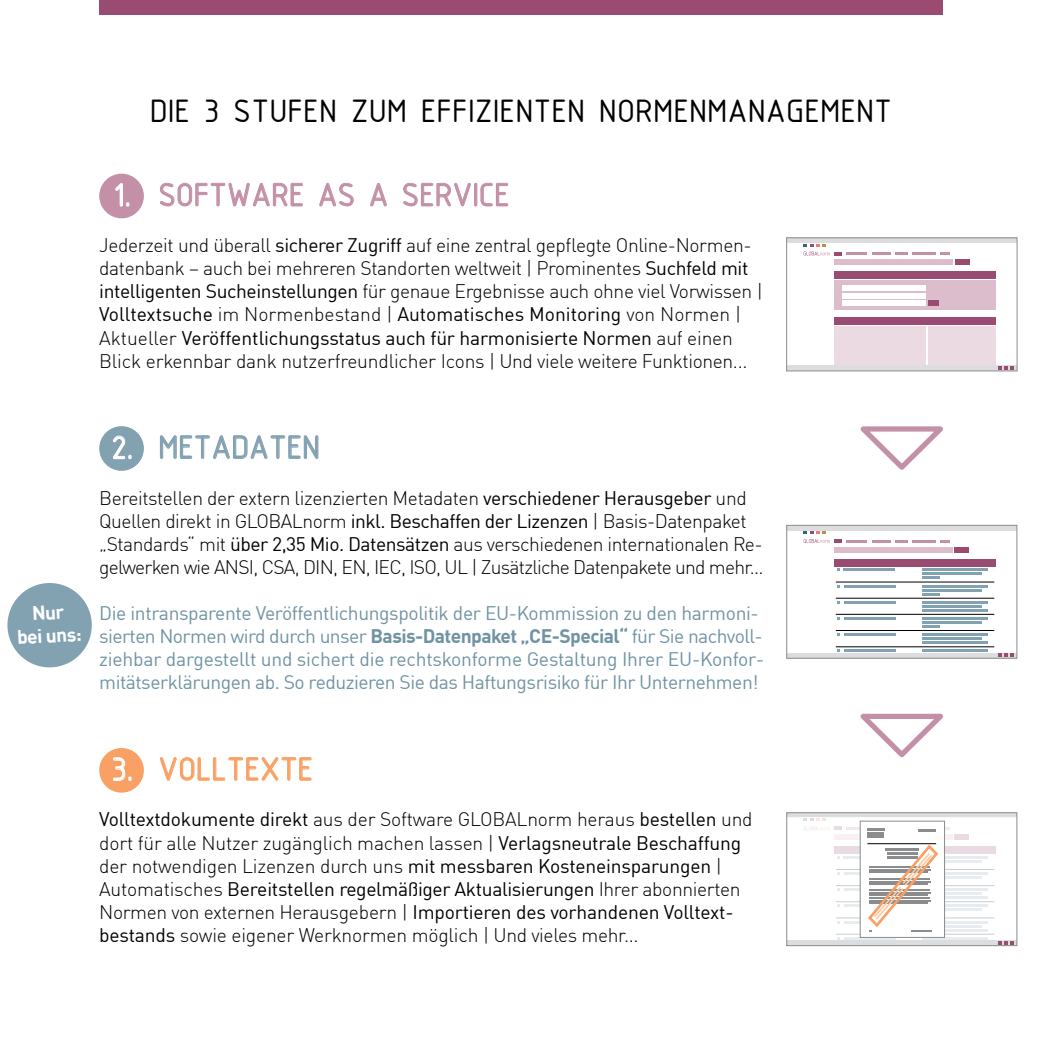
<style>
.page{position:relative;width:1042px;height:1042px;background:#fff}
.page>*{position:absolute;margin:0;border:0;box-sizing:border-box;transform-origin:0 0}
.t1{font:35px "ISOCPEUR";color:#000}
.t2{font:35px "ISOCPEUR";letter-spacing:-.01em;color:#c390a8}
.t3{font:35px "ISOCPEUR";letter-spacing:-.01em;color:#f9a064}
.t4{font:35px "ISOCPEUR";letter-spacing:-.01em;color:#82a1b1}
.t5{font:300 19.25px/23.1px "DIN Offc";letter-spacing:-.02em;color:#000}
.t6{font:19.25px/23.1px "DIN Offc";letter-spacing:-.025em;color:#7093a3}
.t7{font:700 19.25px/23.1px "DIN Offc";color:#fff;text-align:center}
.s1{color:#fff}
.s2{font-weight:400}
.s3{font-weight:700}
</style>
<div class="page">
<div style="left:99px;top:748px;width:45px;height:44px;background:#f9a064;border-radius:50%"></div>
<svg style="left:113px;top:757px;width:18px;height:24px"></svg>
<svg style="left:160px;top:757px;width:151px;height:23px"></svg>
<div style="left:99px;top:426px;width:45px;height:45px;background:#82a1b1;border-radius:50%"></div>
<svg style="left:113px;top:435px;width:18px;height:24px"></svg>
<svg style="left:160px;top:435px;width:158px;height:24px"></svg>
<div style="left:99px;top:174px;width:45px;height:44px;background:#c390a8;border-radius:50%"></div>
<svg style="left:115px;top:183px;width:14px;height:24px"></svg>
<svg style="left:160px;top:183px;width:143px;height:23px"></svg>
<svg style="left:319px;top:183px;width:35px;height:23px"></svg>
<svg style="left:370px;top:183px;width:17px;height:23px"></svg>
<svg style="left:403px;top:183px;width:68px;height:23px"></svg>
<div style="left:474px;top:183px;width:3px;height:23px;border:1px solid #c390a8"></div>
<svg style="left:481px;top:183px;width:27px;height:23px"></svg>
<div style="left:7px;top:583px;width:85px;height:84px;background:#82a1b1;border-radius:50%"></div>
<svg style="left:860px;top:426px;width:83px;height:44px"></svg>
<svg style="left:860px;top:713px;width:83px;height:45px"></svg>
<div style="left:786px;top:238px;width:231px;height:5px;background:#dcddde"></div>
<hr style="left:846px;top:252px;width:21px;height:3px;background:#c390a8">
<hr style="left:872px;top:252px;width:18px;height:3px;background:#c390a8">
<svg style="left:895px;top:252px;width:12px;height:3px"></svg>
<hr style="left:912px;top:252px;width:24px;height:3px;background:#c390a8">
<svg style="left:940px;top:252px;width:10px;height:3px"></svg>
<div style="left:834px;top:259px;width:119px;height:6px;background:#dcbdcc"></div>
<div style="left:834px;top:271px;width:161px;height:8px;background:#9a4b71"></div>
<div style="left:834px;top:281px;width:161px;height:29px;background:#dcbdcc"></div>
<div style="left:842px;top:285px;width:84px;height:6px;background:#fff"></div>
<div style="left:842px;top:293px;width:84px;height:5px;background:#fff"></div>
<div style="left:842px;top:300px;width:84px;height:6px;background:#fff"></div>
<div style="left:928px;top:300px;width:11px;height:6px;background:#9a4b71"></div>
<div style="left:955px;top:259px;width:14px;height:6px;background:#9a4b71"></div>
<div style="left:834px;top:317px;width:161px;height:7px;background:#9a4b71"></div>
<div style="left:786px;top:365px;width:231px;height:6px;background:#dcddde"></div>
<svg style="left:998px;top:366px;width:16px;height:3px"></svg>
<div style="left:834px;top:326px;width:92px;height:39px;background:#ecdae2"></div>
<div style="left:928px;top:326px;width:67px;height:39px;background:#ecdae2"></div>
<svg style="left:803px;top:244px;width:38px;height:11px"></svg>
<div style="left:786px;top:238px;width:231px;height:133px;border:1px solid #8a8c8e"></div>
<svg style="left:803px;top:531px;width:23px;height:2px"></svg>
<div style="left:786px;top:525px;width:231px;height:6px;background:#dcddde"></div>
<hr style="left:846px;top:540px;width:21px;height:2px;background:#c390a8">
<svg style="left:872px;top:540px;width:35px;height:2px"></svg>
<hr style="left:912px;top:540px;width:24px;height:2px;background:#c390a8">
<svg style="left:940px;top:540px;width:10px;height:2px"></svg>
<div style="left:834px;top:547px;width:119px;height:5px;background:#dcbdcc"></div>
<div style="left:834px;top:559px;width:161px;height:7px;background:#9a4b71"></div>
<div style="left:954px;top:547px;width:14px;height:5px;background:#9a4b71"></div>
<div style="left:786px;top:653px;width:231px;height:5px;background:#dcddde"></div>
<svg style="left:998px;top:653px;width:16px;height:3px"></svg>
<hr style="left:843px;top:569px;width:52px;height:2px;background:#82a1b1">
<hr style="left:922px;top:569px;width:66px;height:2px;background:#82a1b1">
<hr style="left:922px;top:573px;width:60px;height:2px;background:#82a1b1">
<hr style="left:922px;top:576px;width:17px;height:3px;background:#82a1b1">
<hr style="left:836px;top:582px;width:158px;height:1px;background:#000">
<hr style="left:844px;top:585px;width:51px;height:2px;background:#82a1b1">
<hr style="left:922px;top:585px;width:66px;height:2px;background:#82a1b1">
<hr style="left:922px;top:589px;width:60px;height:2px;background:#82a1b1">
<svg style="left:922px;top:593px;width:17px;height:2px"></svg>
<hr style="left:836px;top:598px;width:158px;height:1px;background:#000">
<hr style="left:844px;top:601px;width:51px;height:3px;background:#82a1b1">
<svg style="left:803px;top:539px;width:38px;height:4px"></svg>
<hr style="left:922px;top:605px;width:60px;height:3px;background:#82a1b1">
<hr style="left:922px;top:601px;width:66px;height:3px;background:#82a1b1">
<hr style="left:922px;top:609px;width:66px;height:2px;background:#82a1b1">
<hr style="left:836px;top:614px;width:158px;height:1px;background:#000">
<hr style="left:844px;top:617px;width:51px;height:3px;background:#82a1b1">
<hr style="left:922px;top:617px;width:65px;height:3px;background:#82a1b1">
<hr style="left:922px;top:621px;width:60px;height:2px;background:#82a1b1">
<svg style="left:922px;top:625px;width:17px;height:2px"></svg>
<hr style="left:836px;top:630px;width:158px;height:1px;background:#000">
<hr style="left:844px;top:633px;width:51px;height:3px;background:#82a1b1">
<hr style="left:922px;top:637px;width:60px;height:3px;background:#82a1b1">
<hr style="left:922px;top:633px;width:65px;height:3px;background:#82a1b1">
<hr style="left:922px;top:641px;width:65px;height:3px;background:#82a1b1">
<hr style="left:836px;top:646px;width:158px;height:1px;background:#000">
<hr style="left:844px;top:650px;width:51px;height:2px;background:#82a1b1">
<hr style="left:922px;top:650px;width:65px;height:2px;background:#82a1b1">
<div style="left:786px;top:525px;width:231px;height:133px;border:1px solid #8a8c8e"></div>
<div style="left:786px;top:812px;width:231px;height:6px;background:#dcddde"></div>
<svg style="left:788px;top:818px;width:227px;height:126px"></svg>
<div style="left:786px;top:812px;width:231px;height:134px;border:1px solid #8a8c8e"></div>
<div style="left:99px;top:0;width:844px;height:15px;background:#9a4b71"></div>
<h1 class="t1" style="left:150px;top:88px;width:744px">DIE 3 STUFEN ZUM EFFIZIENTEN NORMENMANAGEMENT</h1>
<h1 class="t2" style="left:113px;top:172px;width:398px"><span class="s1">1.</span> SOFTWARE AS A SERVICE</h1>
<p class="t5" style="left:99px;top:233px;width:665px">Jederzeit und überall <span class="s2">sicherer Zugriff</span> auf eine zentral gepflegte Online-Normen&shy;datenbank – auch bei mehreren Standorten weltweit | Prominentes <span class="s2">Suchfeld mit intelligenten Sucheinstellungen</span> für genaue Ergebnisse auch ohne viel Vorwissen | <span class="s2">Volltextsuche</span> im Normenbestand | <span class="s2">Automatisches Monitoring</span> von Normen | Aktueller <span class="s2">Veröffentlichungsstatus auch für harmonisierte Normen</span> auf einen Blick erkennbar dank nutzerfreundlicher Icons | Und viele weitere Funktionen...</p>
<p class="t7" style="left:15px;top:602px;width:66px;rotate:-3deg">Nur<br>bei uns:</p>
<h1 class="t4" style="left:111px;top:424px;width:210px"><span class="s1">2.</span> METADATEN</h1>
<p class="t5" style="left:99px;top:486px;width:666px">Bereitstellen der extern lizenzierten Metadaten <span class="s2">verschiedener Herausgeber</span> und Quellen direkt in GLOBALnorm <span class="s2">inkl. Beschaffen der Lizenzen</span> | Basis-Datenpaket „Standards“ mit <span class="s2">über 2,35 Mio. Datensätzen</span> aus verschiedenen internationalen Re&shy;gelwerken wie ANSI, CSA, DIN, EN, IEC, ISO, UL | Zusätzliche Datenpakete und mehr...</p>
<p class="t6" style="left:99px;top:601px;width:666px">Die intransparente Veröffentlichungspolitik der EU-Kommission zu den harmoni&shy;sierten Normen wird durch unser <span class="s3">Basis-Datenpaket „CE-Special“</span> für Sie nachvoll&shy;ziehbar dargestellt und sichert die rechtskonforme Gestaltung Ihrer EU-Konfor&shy;mitätserklärungen ab. So reduzieren Sie das Haftungsrisiko für Ihr Unternehmen!</p>
<h1 class="t3" style="left:111px;top:746px;width:204px"><span class="s1">3.</span> VOLLTEXTE</h1>
<p class="t5" style="left:99px;top:808px;width:655px"><span class="s2">Volltextdokumente direkt</span> aus der Software GLOBALnorm heraus <span class="s2">bestellen</span> und dort für alle Nutzer zugänglich machen lassen | <span class="s2">Verlagsneutrale Beschaffung </span>der notwendigen Lizenzen durch uns <span class="s2">mit messbaren Kosteneinsparungen</span> | Automatisches <span class="s2">Bereitstellen regelmäßiger Aktualisierungen</span> Ihrer abonnierten Normen von externen Herausgebern | <span class="s2">Importieren des vorhandenen Volltext&shy;bestands</span> sowie eigener Werknormen möglich | Und vieles mehr...</p>
</div>
